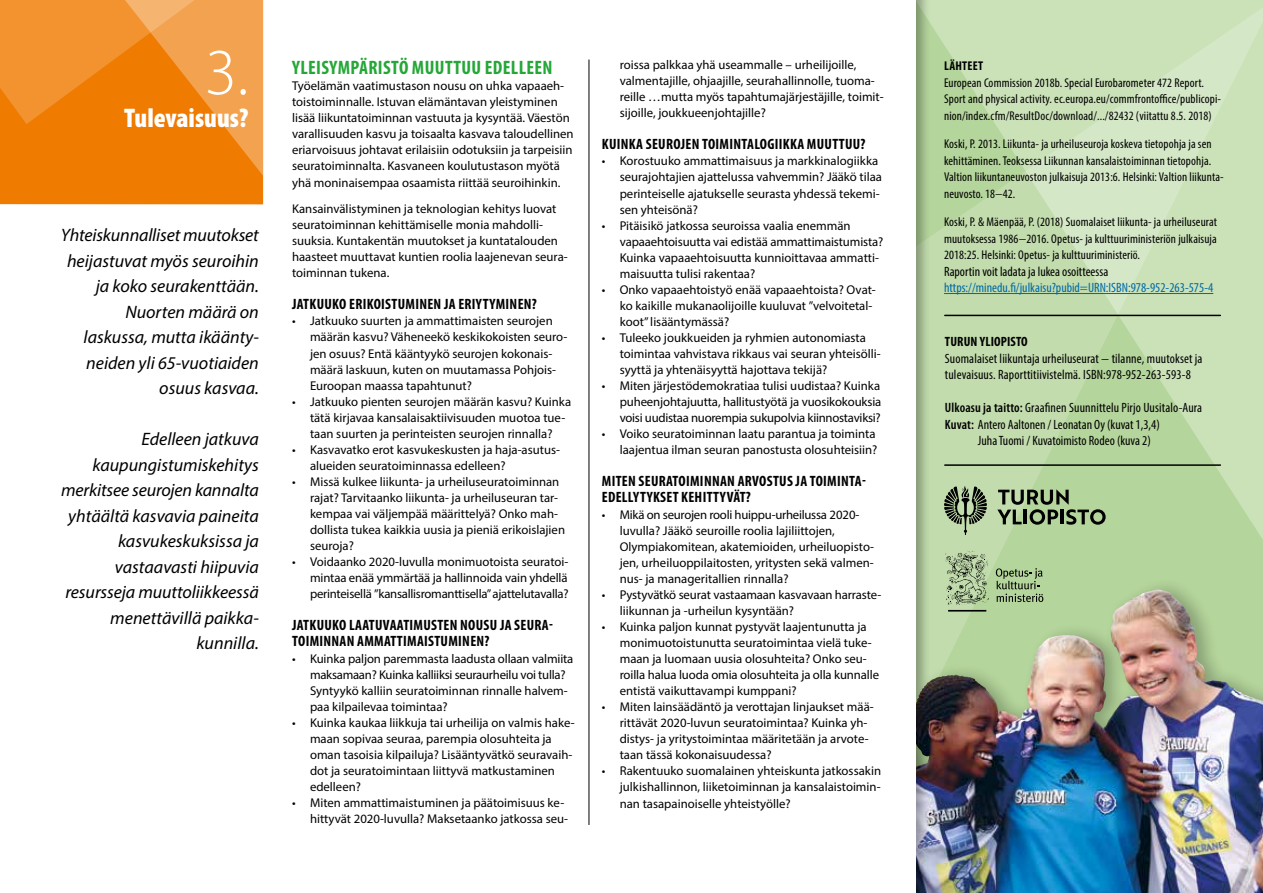
<style>
.page{position:relative;width:1263px;height:893px;background:#fff}
.page>*{position:absolute;margin:0;border:0;box-sizing:border-box;transform-origin:0 0}
.t1{font:300 66px "Myriad Pro";color:#fff}
.t2{font:900 condensed 27px "Myriad Pro";color:#fff}
.t3{font:700 condensed 19.5px "Myriad Pro";letter-spacing:.02em;color:#25a737}
.t4{font:italic 18px/25.5px "Myriad Pro";color:#000;text-align:right}
.t5{font:700 condensed 15px/16px "Myriad Pro";letter-spacing:.02em;color:#000}
.t6{font:condensed 13.5px/16.5px "Myriad Pro";letter-spacing:.005em;color:#000}
.t7{font:condensed 13.5px "Myriad Pro";color:#0069a4}
.t8{font:700 condensed 13.5px "Myriad Pro";color:#000}
.t9{font:12.75px/16px "Myriad Pro";color:#000}
.t10{font:condensed 12.75px/16.5px "Myriad Pro";letter-spacing:.01em;color:#000}
.t11{font:700 condensed 12.75px "Myriad Pro";letter-spacing:.02em;color:#000}
.s1{font-weight:600}
</style>
<div class="page">
<svg style="left:931px;top:0;width:332px;height:577px;background:#c4ddb0"></svg>
<div style="left:818px;top:577px;width:445px;height:316px;background:#000;opacity:.25"></div>
<img style="left:986px;top:590px;width:168px;height:138px">
<div style="left:0;top:0;width:916px;height:893px;background:#fff"></div>
<div style="left:0;top:0;width:263px;height:204px;background:#ef7b00"></div>
<svg style="left:0;top:0;width:263px;height:176px"></svg>
<svg style="left:944px;top:486px;width:43px;height:49px;background:#7e8e70"></svg>
<svg style="left:997px;top:489px;width:109px;height:36px;background:#7d926c"></svg>
<hr style="left:944px;top:293px;width:269px;height:1px;background:#0069a4">
<hr style="left:945px;top:315px;width:275px;height:1px;background:#000">
<hr style="left:945px;top:464px;width:275px;height:2px;background:#000">
<hr style="left:589px;top:60px;width:1px;height:765px;background:#000">
<svg style="left:996px;top:568px;width:47px;height:34px;background:#8ba578"></svg>
<hr style="left:948px;top:610px;width:38px;height:2px;background:#000">
<svg style="left:945px;top:551px;width:44px;height:54px;background:#9eb48d"></svg>
<h1 class="t1" style="left:205px;top:36px;width:45px">3.</h1>
<h2 class="t2" style="left:124px;top:103px;width:126px">Tulevaisuus?</h2>
<h3 class="t4" style="left:61px;top:222px;width:200px">Yhteiskunnalliset muutokset heijastuvat myös seuroihin ja koko seurakenttään.<br>Nuorten määrä on laskussa, mutta ikäänty&shy;neiden yli 65-vuotiaiden osuus kasvaa.</h3>
<h3 class="t4" style="left:61px;top:426px;width:199px">Edelleen jatkuva kaupungistumiskehitys merkitsee seurojen kannalta yhtäältä kasvavia paineita kasvukeskuksissa ja vastaavasti hiipuvia resursseja muuttoliikkeessä menettävillä paikka&shy;kunnilla.</h3>
<h3 class="t3" style="left:292px;top:55px;width:262px">YLEISYMPÄRISTÖ MUUTTUU EDELLEEN</h3>
<p class="t9" style="left:292px;top:78px;width:283px">Työelämän vaatimustason nousu on uhka vapaaeh&shy;toistoiminnalle. Istuvan elämäntavan yleistyminen lisää liikuntatoiminnan vastuuta ja kysyntää. Väestön varallisuuden kasvu ja toisaalta kasvava taloudellinen eriarvoisuus johtavat erilaisiin odotuksiin ja tarpeisiin seuratoiminnalta. Kasvaneen koulutustason myötä yhä moninaisempaa osaamista riittää seuroihinkin.</p>
<p class="t9" style="left:292px;top:201px;width:277px">Kansainvälistyminen ja teknologian kehitys luovat seuratoiminnan kehittämiselle monia mahdolli&shy;suuksia. Kuntakentän muutokset ja kuntatalouden haasteet muuttavat kuntien roolia laajenevan seura&shy;toiminnan tukena.</p>
<p class="t5" style="left:292px;top:296px;width:246px">JATKUUKO ERIKOISTUMINEN JA ERIYTYMINEN?</p>
<p class="t9" style="left:310px;top:313px;width:259px;text-indent:-18px">• Jatkuuko suurten ja ammattimaisten seurojen määrän kasvu? Väheneekö keskikokoisten seuro&shy;jen osuus? Entä kääntyykö seurojen kokonais&shy;määrä laskuun, kuten on muutamassa Pohjois-Euroopan maassa tapahtunut?</p>
<p class="t9" style="left:310px;top:393px;width:263px;text-indent:-18px">• Jatkuuko pienten seurojen määrän kasvu? Kuinka tätä kirjavaa kansalaisaktiivisuuden muotoa tue&shy;taan suurten ja perinteisten seurojen rinnalla?</p>
<p class="t9" style="left:310px;top:441px;width:252px;text-indent:-18px">• Kasvavatko erot kasvukeskusten ja haja-asutus&shy;alueiden seuratoiminnassa edelleen?</p>
<p class="t9" style="left:310px;top:473px;width:257px;text-indent:-18px">• Missä kulkee liikunta- ja urheiluseuratoiminnan rajat? Tarvitaanko liikunta- ja urheiluseuran tar&shy;kempaa vai väljempää määrittelyä? Onko mah&shy;dollista tukea kaikkia uusia ja pieniä erikoislajien seuroja?</p>
<p class="t9" style="left:310px;top:554px;width:260px;text-align:justify;text-indent:-18px">• Voidaanko 2020-luvulla monimuotoista seuratoi&shy;mintaa enää ymmärtää ja hallinnoida vain yhdellä perinteisellä ”kansallisromanttisella” ajattelutavalla?</p>
<p class="t5" style="left:292px;top:617px;width:262px">JATKUUKO LAATUVAATIMUSTEN NOUSU JA SEURA-<br>TOIMINNAN AMMATTIMAISTUMINEN?</p>
<p class="t9" style="left:310px;top:650px;width:265px;text-indent:-18px">• Kuinka paljon paremmasta laadusta ollaan valmiita maksamaan? Kuinka kalliiksi seuraurheilu voi tulla?<br>Syntyykö kalliin seuratoiminnan rinnalle halvem&shy;paa kilpailevaa toimintaa?</p>
<p class="t9" style="left:310px;top:714px;width:266px;text-indent:-18px">• Kuinka kaukaa liikkuja tai urheilija on valmis hake&shy;maan sopivaa seuraa, parempia olosuhteita ja oman tasoisia kilpailuja? Lisääntyvätkö seuravaih&shy;dot ja seuratoimintaan liittyvä matkustaminen edelleen?</p>
<p class="t9" style="left:310px;top:794px;width:260px;text-indent:-18px">• Miten ammattimaistuminen ja päätoimisuus ke&shy;hittyvät 2020-luvulla? Maksetaanko jatkossa seu-</p>
<p class="t9" style="left:620px;top:57px;width:265px">roissa palkkaa yhä useammalle – urheilijoille, valmentajille, ohjaajille, seurahallinnolle, tuoma&shy;reille …mutta myös tapahtumajärjestäjille, toimit&shy;sijoille, joukkueenjohtajille?</p>
<p class="t5" style="left:602px;top:136px;width:265px">KUINKA SEUROJEN TOIMINTALOGIIKKA MUUTTUU?</p>
<p class="t9" style="left:620px;top:153px;width:264px;text-indent:-18px">• Korostuuko ammattimaisuus ja markkinalogiikka seurajohtajien ajattelussa vahvemmin? Jääkö tilaa perinteiselle ajatukselle seurasta yhdessä tekemi&shy;sen yhteisönä?</p>
<p class="t9" style="left:620px;top:217px;width:265px;text-indent:-18px">• Pitäisikö jatkossa seuroissa vaalia enemmän vapaaehtoisuutta vai edistää ammattimaistumista?<br>Kuinka vapaaehtoisuutta kunnioittavaa ammatti&shy;maisuutta tulisi rakentaa?</p>
<p class="t9" style="left:620px;top:281px;width:258px;text-indent:-18px">• Onko vapaaehtoistyö enää vapaaehtoista? Ovat&shy;ko kaikille mukanaolijoille kuuluvat ”velvoitetal&shy;koot” lisääntymässä?</p>
<p class="t9" style="left:620px;top:329px;width:262px;text-indent:-18px">• Tuleeko joukkueiden ja ryhmien autonomiasta toimintaa vahvistava rikkaus vai seuran yhteisölli&shy;syyttä ja yhtenäisyyttä hajottava tekijä?</p>
<p class="t9" style="left:620px;top:378px;width:263px;text-align:justify;text-indent:-18px">• Miten järjestödemokratiaa tulisi uudistaa? Kuinka puheenjohtajuutta, hallitustyötä ja vuosikokouksia voisi uudistaa nuorempia sukupolvia kiinnostaviksi?</p>
<p class="t9" style="left:602px;top:426px;width:277px;text-align:right">• Voiko seuratoiminnan laatu parantua ja toiminta laajentua ilman seuran panostusta olosuhteisiin?</p>
<p class="t5" style="left:602px;top:473px;width:266px">MITEN SEURATOIMINNAN ARVOSTUS JA TOIMINTA-<br>EDELLYTYKS ET KEHITTYVÄT?</p>
<p class="t9" style="left:620px;top:506px;width:256px;text-indent:-18px">• Mikä on seurojen rooli huippu-urheilussa 2020- luvulla? Jääkö seuroille roolia lajiliittojen, Olympiakomitean, akatemioiden, urheiluopisto&shy;jen, urheiluoppilaitosten, yritysten sekä valmen&shy;nus- ja manageritallien rinnalla?</p>
<p class="t9" style="left:620px;top:586px;width:263px;text-indent:-18px">• Pystyvätkö seurat vastaamaan kasvavaan harraste&shy;liikunnan ja -urheilun kysyntään?</p>
<p class="t9" style="left:620px;top:618px;width:261px;text-indent:-18px">• Kuinka paljon kunnat pystyvät laajentunutta ja monimuotoistunutta seuratoimintaa vielä tuke&shy;maan ja luomaan uusia olosuhteita? Onko seu&shy;roilla halua luoda omia olosuhteita ja olla kunnalle entistä vaikuttavampi kumppani?</p>
<p class="t9" style="left:620px;top:699px;width:255px;text-indent:-18px">• Miten lainsäädäntö ja verottajan linjaukset mää&shy;rittävät 2020-luvun seuratoimintaa? Kuinka yh&shy;distys- ja yritystoimintaa määritetään ja arvote&shy;taan tässä kokonaisuudessa?</p>
<p class="t9" style="left:620px;top:763px;width:263px;text-align:justify;text-indent:-18px">• Rakentuuko suomalainen yhteiskunta jatkossakin julkishallinnon, liiketoiminnan ja kansalaistoimin&shy;nan tasapainoiselle yhteistyölle?</p>
<p class="t11" style="left:944px;top:58px;width:40px">LÄHTEET</p>
<p class="t10" style="left:944px;top:74px;width:278px">European Commission 2018b. Special Eurobarometer 472 Report.<br>Sport and physical activity. ec.europa.eu/commfrontoffice/publicopi&shy;nion/index.cfm/ResultDoc/download/.../82432 (viitattu 8.5. 2018)</p>
<p class="t10" style="left:944px;top:136px;width:281px">Koski, P. 2013. Liikunta- ja urheiluseuroja koskeva tietopohja ja sen kehittäminen. Teoksessa Liikunnan kansalaistoiminnan tietopohja.<br>Valtion liikuntaneuvoston julkaisuja 2013:6. Helsinki: Valtion liikunta&shy;neuvosto. 18−42.</p>
<p class="t10" style="left:944px;top:214px;width:274px;text-align:justify">Koski, P. &amp; Mäenpää, P. (2018) Suomalaiset liikunta- ja urheiluseurat muutoksessa 1986−2016. Opetus- ja kulttuuriministeriön julkaisuja 2018:25. Helsinki: Opetus- ja kulttuuriministeriö.</p>
<p class="t6" style="left:944px;top:263px;width:166px">Raportin voit ladata ja lukea osoitteessa</p>
<p class="t7" style="left:944px;top:280px;width:271px">https://minedu.fi/julkaisu?pubid=URN :ISBN:978-952-263-575-4</p>
<p class="t8" style="left:945px;top:333px;width:8px">TURUN</p>
<p class="t8" style="left:980px;top:333px;width:43px">YLIOPISTO</p>
<p class="t6" style="left:945px;top:350px;width:259px">Suomalaiset liikuntaja urheiluseurat − tilanne, muutokset ja tulevaisuus. Raporttitiivistelmä. ISBN:978-952-263-593-8</p>
<p class="t6" style="left:945px;top:399px;width:259px"><span class="s1">Ulkoasu ja taitto:</span> Graafinen Suunnittelu Pirjo Uusitalo-Aura</p>
<p class="t6" style="left:945px;top:416px;width:216px"><span class="s1">Kuvat:</span> Antero Aaltonen / Leonatan Oy (kuvat 1,3,4)</p>
<p class="t6" style="left:978px;top:432px;width:174px">Juha Tuomi / Kuvatoimisto Rodeo (kuva 2)</p>
</div>
